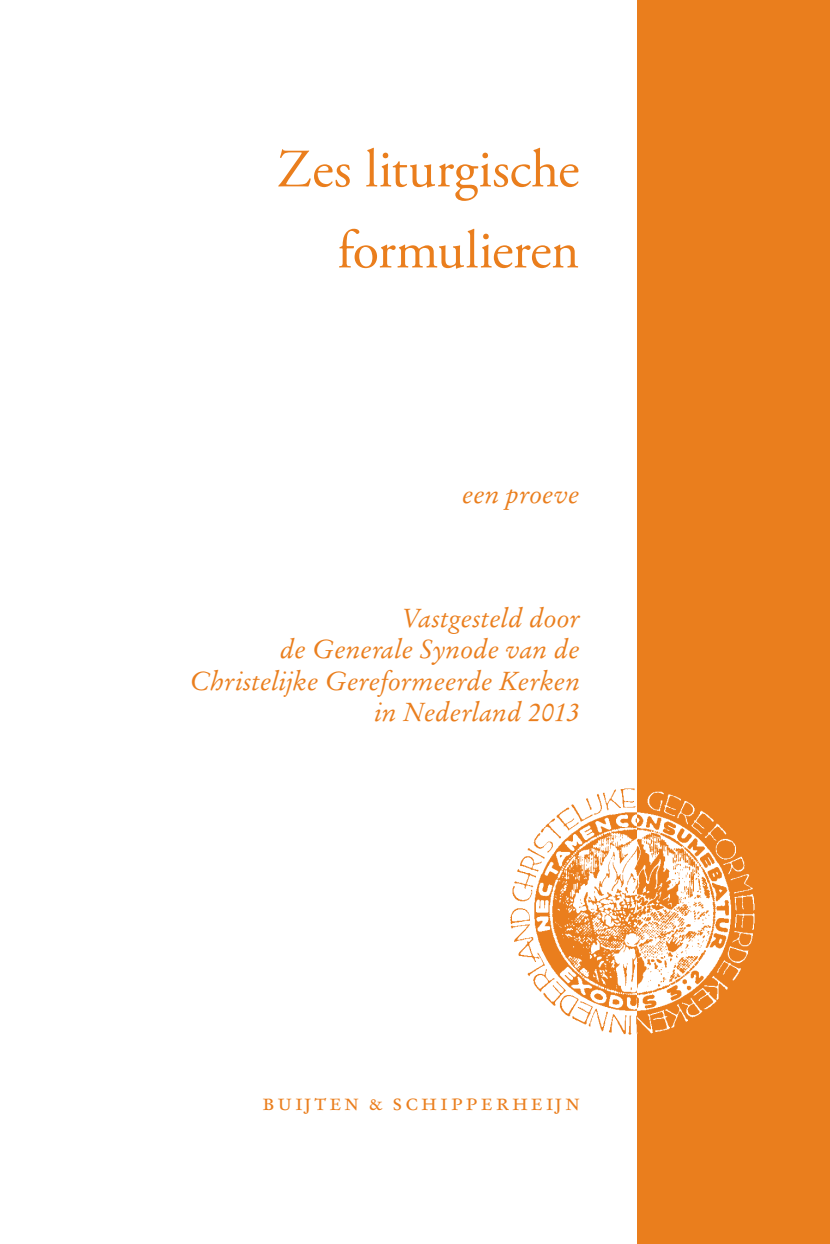
<style>
.page{position:relative;width:830px;height:1244px;background:#fff}
.page>*{position:absolute;margin:0;border:0;box-sizing:border-box;transform-origin:0 0}
.t1{font:54px/81px "Adobe Garamond Pro";color:#ea7e1d;text-align:right}
.t2{font:italic 26.1px/31.3px "Stempel Garamond";color:#ea7e1d;text-align:right}
.t3{font:italic 25.88px "Stempel Garamond";color:#ea7e1d}
.t4{font:24.07px "Stempel Garamond Roman SC";letter-spacing:.12em;color:#ea7e1d}
</style>
<div class="page">
<div style="left:636px;top:0;width:193px;height:1244px;background:#ea7e1d"></div>
<img style="left:510px;top:785px;width:245px;height:266px">
<h1 class="t1" style="left:277px;top:131px;width:304px">Zes liturgische formulieren</h1>
<p class="t3" style="left:462px;top:478px;width:119px">een proeve</p>
<p class="t2" style="left:190px;top:602px;width:391px">Vastgesteld door<br>de Generale Synode van de<br>Christelijke Gereformeerde Kerken in Nederland 2013</p>
<p class="t4" style="left:262px;top:1087px;width:319px">buijten &amp; schipperheijn</p>
</div>
